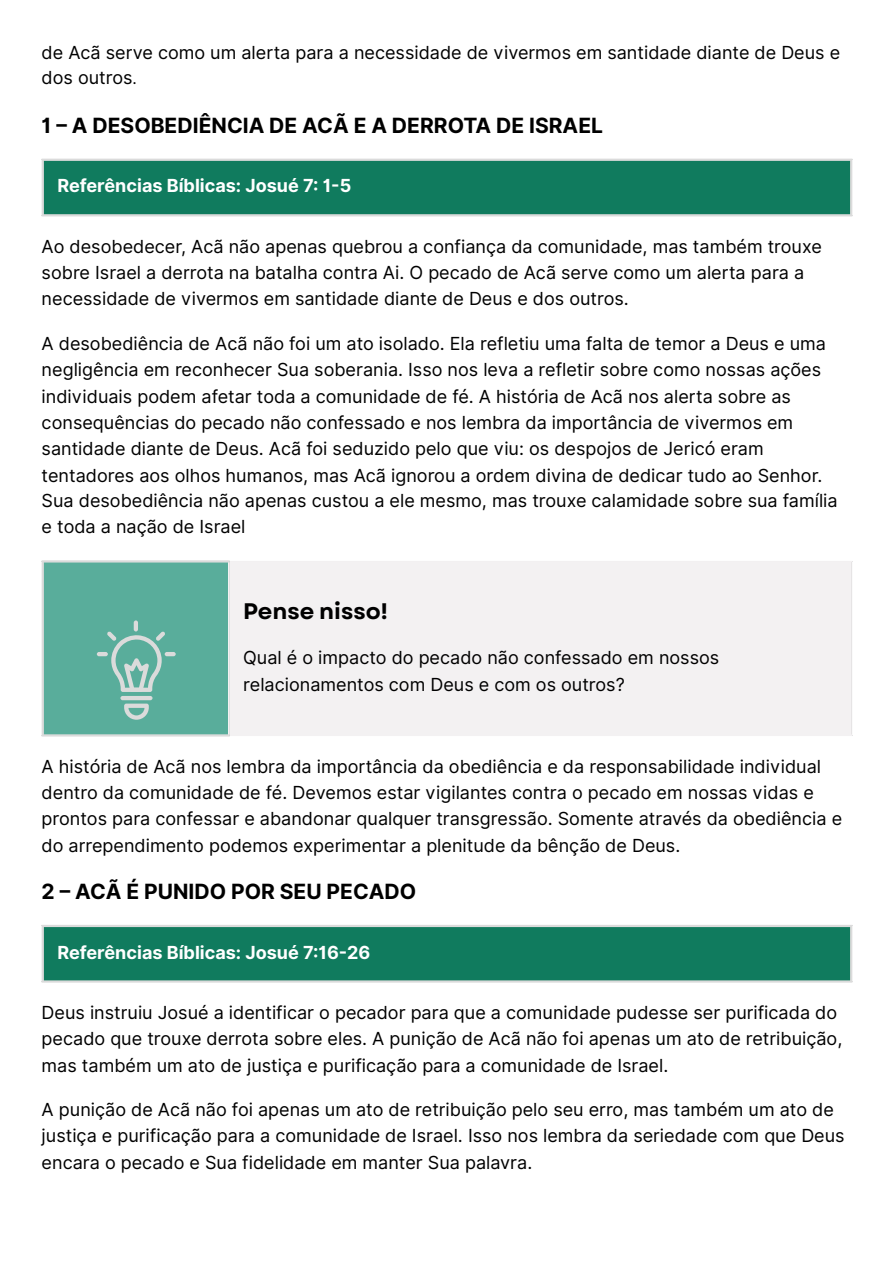
<style>
.page{position:relative;width:894px;height:1263px;background:#fff}
.page>*{position:absolute;margin:0;border:0;box-sizing:border-box;transform-origin:0 0}
.t1{font:700 22.5px "Garet";color:#000}
.t2{font:700 21px "Inter";color:#000}
.t3{font:18px/26.2px "Inter";color:#000}
.t4{font:700 18px "Inter";color:#fff}
.s1{font-size:15.75px}
</style>
<div class="page">
<div style="left:42px;top:159px;width:809px;height:57px;background:#107b5e"></div>
<hr style="left:42px;top:161px;width:2px;height:53px;background:#dbdbdb">
<hr style="left:849px;top:161px;width:3px;height:53px;background:#dbdbdb">
<hr style="left:42px;top:159px;width:810px;height:2px;background:#dbdbdb">
<hr style="left:42px;top:214px;width:810px;height:2px;background:#dbdbdb">
<div style="left:42px;top:561px;width:187px;height:175px;background:#59ad9b"></div>
<div style="left:229px;top:561px;width:622px;height:175px;background:#f3f1f2"></div>
<hr style="left:134px;top:620px;width:4px;height:11px;background:#dbdbdb;border-radius:2px">
<hr style="left:165px;top:652px;width:11px;height:4px;background:#dbdbdb;border-radius:2px">
<hr style="left:97px;top:652px;width:11px;height:4px;background:#dbdbdb;border-radius:2px">
<hr style="left:120px;top:696px;width:32px;height:4px;background:#dbdbdb;border-radius:2px">
<svg style="left:124px;top:704px;width:25px;height:16px"></svg>
<svg style="left:107px;top:631px;width:58px;height:61px"></svg>
<hr style="left:228px;top:563px;width:2px;height:171px;background:#f3f1f2">
<hr style="left:851px;top:562px;width:1px;height:173px;background:#f3f1f2">
<hr style="left:230px;top:561px;width:622px;height:1px;background:#f3f1f2">
<hr style="left:230px;top:735px;width:622px;height:1px;background:#f3f1f2">
<hr style="left:42px;top:563px;width:2px;height:171px;background:#dbdbdb">
<hr style="left:42px;top:560px;width:188px;height:3px;background:#dbdbdb">
<hr style="left:42px;top:734px;width:188px;height:3px;background:#dbdbdb">
<div style="left:42px;top:926px;width:809px;height:56px;background:#107b5e"></div>
<hr style="left:42px;top:927px;width:2px;height:53px;background:#dbdbdb">
<hr style="left:849px;top:927px;width:3px;height:53px;background:#dbdbdb">
<hr style="left:42px;top:925px;width:810px;height:2px;background:#dbdbdb">
<hr style="left:42px;top:980px;width:810px;height:3px;background:#dbdbdb">
<h3 class="t3" style="left:42px;top:39px;width:799px;line-height:25.8px">de Acã serve como um alerta para a necessidade de vivermos em santidade diante de Deus e dos outros<span class="s1">.</span></h3>
<h1 class="t2" style="left:42px;top:113px;width:562px">1 – A DESOBEDIÊNCIA DE ACÃ E A DERROTA DE ISRAEL</h1>
<p class="t4" style="left:57px;top:175px;width:295px">Referências Bíblicas: Josué 7: 1-5</p>
<h3 class="t3" style="left:42px;top:234px;width:781px;line-height:25.8px">Ao desobedecer, Acã não apenas quebrou a confiança da comunidade, mas também trouxe sobre Israel a derrota na batalha contra Ai. O pecado de Acã serve como um alerta para a necessidade de vivermos em santidade diante de Deus e dos outros.</h3>
<h3 class="t3" style="left:42px;top:330px;width:797px">A desobediência de Acã não foi um ato isolado. Ela refletiu uma falta de temor a Deus e uma negligência em reconhecer Sua soberania. Isso nos leva a refletir sobre como nossas ações individuais podem afetar toda a comunidade de fé. A história de Acã nos alerta sobre as consequências do pecado não confessado e nos lembra da importância de vivermos em santidade diante de Deus. Acã foi seduzido pelo que viu: os despojos de Jericó eram tentadores aos olhos humanos, mas Acã ignorou a ordem divina de dedicar tudo ao Senhor.<br>Sua desobediência não apenas custou a ele mesmo, mas trouxe calamidade sobre sua família e toda a nação de Israel</h3>
<h1 class="t1" style="left:243px;top:595px;width:146px">Pense nisso!</h1>
<p class="t3" style="left:243px;top:644px;width:477px;line-height:27px">Qual é o impacto do pecado não confessado em nossos relacionamentos com Deus e com os outros?</p>
<h3 class="t3" style="left:42px;top:753px;width:801px">A história de Acã nos lembra da importância da obediência e da responsabilidade individual dentro da comunidade de fé. Devemos estar vigilantes contra o pecado em nossas vidas e prontos para confessar e abandonar qualquer transgressão. Somente através da obediência e do arrependimento podemos experimentar a plenitude da bênção de Deus.</h3>
<h1 class="t2" style="left:42px;top:879px;width:376px">2 – ACÃ É PUNIDO POR SEU PECADO</h1>
<p class="t4" style="left:57px;top:941px;width:314px">Referências Bíblicas: Josué 7:16-26</p>
<h3 class="t3" style="left:42px;top:1000px;width:802px">Deus instruiu Josué a identificar o pecador para que a comunidade pudesse ser purificada do pecado que trouxe derrota sobre eles. A punição de Acã não foi apenas um ato de retribuição, mas também um ato de justiça e purificação para a comunidade de Israel.</h3>
<h3 class="t3" style="left:42px;top:1096px;width:804px">A punição de Acã não foi apenas um ato de retribuição pelo seu erro, mas também um ato de justiça e purificação para a comunidade de Israel. Isso nos lembra da seriedade com que Deus encara o pecado e Sua fidelidade em manter Sua palavra.</h3>
</div>
